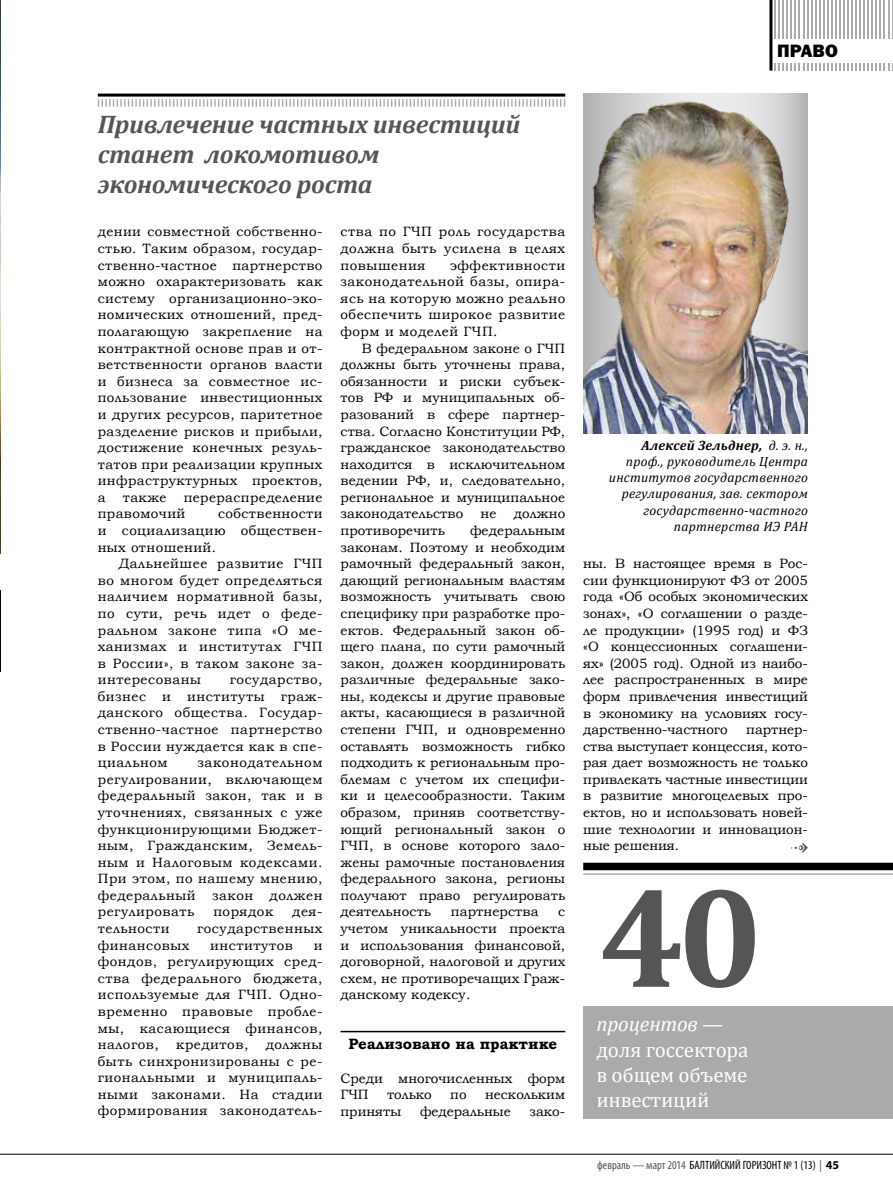
<style>
.page{position:relative;width:893px;height:1191px;background:#fff}
.page>*{position:absolute;margin:0;border:0;box-sizing:border-box;transform-origin:0 0}
.t1{font:700 144px "Cambria";color:#555}
.t2{font:italic 700 25.5px/30px "Cambria";letter-spacing:-.01em;color:#555}
.t3{font:21px/25.2px "Cambria";letter-spacing:-.01em;color:#fff;text-align:justify}
.t4{font:italic 21px "Cambria";letter-spacing:-.01em;color:#fff}
.t5{font:18px "Franklin Gothic Heavy C";color:#000}
.t6{font:700 15px "Bookman Old Style";color:#000}
.t7{font:13.5px/16.6px "Bookman Old Style";letter-spacing:.03em;color:#000;text-align:justify}
.t8{font:italic 13.5px/16.2px "Cambria";letter-spacing:.02em;color:#000;text-align:right}
.t9{font:13.5px/16.6px "Bookman Old Style";color:#000}
.t10{font:13.5px "Bookman Old Style";letter-spacing:.01em;color:#000}
.t11{font:condensed 12px "Myriad Pro";color:#000}
.s1{font-weight:700}
.s2{color:#555}
.s3{font-weight:700;font-stretch:normal}
</style>
<div class="page">
<hr style="left:0;top:1153px;width:893px;height:1px;background:#000">
<img style="left:0;top:0;width:1px;height:416px">
<hr style="left:0;top:416px;width:1px;height:178px;background:#000">
<hr style="left:340px;top:1030px;width:225px;height:2px;background:#000">
<hr style="left:0;top:590px;width:1px;height:81px;background:#000">
<svg style="left:791px;top:842px;width:17px;height:11px"></svg>
<hr style="left:774px;top:0;width:2px;height:38px;background:#aaa">
<hr style="left:839px;top:0;width:2px;height:38px;background:#aaa">
<hr style="left:807px;top:0;width:1px;height:38px;background:#aaa">
<hr style="left:871px;top:0;width:2px;height:38px;background:#aaa">
<hr style="left:791px;top:0;width:1px;height:38px;background:#aaa">
<hr style="left:855px;top:0;width:2px;height:38px;background:#aaa">
<hr style="left:823px;top:0;width:2px;height:38px;background:#aaa">
<hr style="left:888px;top:0;width:1px;height:38px;background:#aaa">
<hr style="left:778px;top:0;width:2px;height:38px;background:#aaa">
<hr style="left:843px;top:0;width:2px;height:38px;background:#aaa">
<hr style="left:811px;top:0;width:1px;height:38px;background:#aaa">
<hr style="left:876px;top:0;width:1px;height:38px;background:#aaa">
<hr style="left:795px;top:0;width:1px;height:38px;background:#aaa">
<hr style="left:859px;top:0;width:2px;height:38px;background:#aaa">
<hr style="left:827px;top:0;width:2px;height:38px;background:#aaa">
<hr style="left:892px;top:0;width:1px;height:38px;background:#aaa">
<hr style="left:782px;top:0;width:2px;height:38px;background:#aaa">
<hr style="left:847px;top:0;width:2px;height:38px;background:#aaa">
<hr style="left:815px;top:0;width:1px;height:38px;background:#aaa">
<hr style="left:880px;top:0;width:1px;height:38px;background:#aaa">
<hr style="left:799px;top:0;width:1px;height:38px;background:#aaa">
<hr style="left:863px;top:0;width:2px;height:38px;background:#aaa">
<hr style="left:831px;top:0;width:2px;height:38px;background:#aaa">
<hr style="left:786px;top:0;width:2px;height:38px;background:#aaa">
<hr style="left:851px;top:0;width:2px;height:38px;background:#aaa">
<hr style="left:819px;top:0;width:1px;height:38px;background:#aaa">
<hr style="left:884px;top:0;width:1px;height:38px;background:#aaa">
<hr style="left:803px;top:0;width:1px;height:38px;background:#aaa">
<hr style="left:867px;top:0;width:2px;height:38px;background:#aaa">
<hr style="left:835px;top:0;width:2px;height:38px;background:#aaa">
<svg style="left:774px;top:63px;width:119px;height:8px"></svg>
<hr style="left:769px;top:0;width:3px;height:71px;background:#000">
<div style="left:583px;top:1005px;width:310px;height:113px;background:#aaa"></div>
<div style="left:583px;top:862px;width:310px;height:8px;background:#000"></div>
<hr style="left:583px;top:873px;width:310px;height:2px;background:#aaa">
<hr style="left:98px;top:94px;width:467px;height:3px;background:#000">
<svg style="left:98px;top:99px;width:467px;height:8px"></svg>
<img style="left:583px;top:98px;width:225px;height:335px">
<h3 class="t5" style="left:777px;top:41px;width:62px">право</h3>
<h2 class="t2" style="left:98px;top:108px;width:424px">Привлечение частных инвестиций станет локомотивом экономического роста</h2>
<p class="t7" style="left:98px;top:224px;width:226px">дении совместной собственно&shy;стью. Таким образом, государ&shy;ственно-частное партнерство можно охарактеризовать как систему организационно-эко&shy;номических отношений, пред&shy;полагающую закрепление на контрактной основе прав и от&shy;ветственности органов власти и бизнеса за совместное ис&shy;пользование инвестиционных и других ресурсов, паритетное разделение рисков и прибыли, достижение конечных резуль&shy;татов при реализации крупных инфраструктурных проектов, а</p>
<p class="t7" style="left:123px;top:489px;width:45px">также</p>
<p class="t7" style="left:98px;top:489px;width:226px;text-indent:86px">перераспределение правомочий</p>
<p class="t7" style="left:98px;top:505px;width:226px;text-indent:120px">собственности и социализацию обществен&shy;ных отношений.</p>
<p class="t7" style="left:98px;top:555px;width:226px;text-indent:21px">Дальнейшее развитие ГЧП во многом будет определяться наличием нормативной базы, по сути, речь идет о феде&shy;ральном законе типа «О ме&shy;ханизмах и институтах ГЧП в России», в таком законе за&shy;интересованы</p>
<p class="t7" style="left:98px;top:671px;width:226px;text-indent:132px">государство, бизнес и институты граж&shy;данского общества. Государ&shy;ственно-частное партнерство в России нуждается как в спе&shy;циальном</p>
<p class="t7" style="left:98px;top:754px;width:226px;text-indent:100px">законодательном регулировании, включающем федеральный закон, так и в уточнениях, связанных с уже функционирующими Бюджет&shy;ным, Гражданским, Земель&shy;ным и Налоговым кодексами.<br>При этом, по нашему мнению, федеральный закон должен регулировать</p>
<p class="t7" style="left:213px;top:903px;width:62px">порядок</p>
<p class="t7" style="left:292px;top:903px;width:32px">дея-</p>
<p class="t7" style="left:98px;top:920px;width:73px">тельности</p>
<p class="t7" style="left:197px;top:920px;width:127px">государственных</p>
<p class="t7" style="left:98px;top:936px;width:93px">финансовых</p>
<p class="t7" style="left:210px;top:936px;width:84px">институтов</p>
<p class="t7" style="left:98px;top:936px;width:226px;text-indent:216px">и фондов, регулирующих сред&shy;ства федерального бюджета, используемые для ГЧП. Одно&shy;временно правовые пробле&shy;мы, касающиеся финансов, налогов,</p>
<p class="t7" style="left:176px;top:1036px;width:74px">кредитов,</p>
<p class="t7" style="left:98px;top:1036px;width:226px;text-indent:168px">должны быть синхронизированы с ре&shy;гиональными и муниципаль&shy;ными законами. На стадии формирования законодатель-</p>
<p class="t7" style="left:340px;top:224px;width:226px">ства по ГЧП роль государства должна быть усилена в целях повышения</p>
<p class="t7" style="left:340px;top:257px;width:226px;text-indent:110px">эффективности законодательной базы, опира&shy;ясь на которую можно реально обеспечить широкое развитие форм и моделей ГЧП.</p>
<p class="t7" style="left:340px;top:340px;width:226px;text-indent:21px">В федеральном законе о ГЧП должны быть уточнены права, обязанности и риски субъек&shy;тов РФ и муниципальных об&shy;разований в сфере партнер&shy;ства. Согласно Конституции РФ, гражданское законодательство находится в исключительном ведении РФ, и, следовательно, региональное и муниципальное законодательство</p>
<p class="t7" style="left:481px;top:505px;width:17px">не</p>
<p class="t7" style="left:514px;top:505px;width:53px">должно</p>
<p class="t7" style="left:340px;top:522px;width:226px;text-indent:130px">федеральным законам. Поэтому и необходим рамочный федеральный закон, дающий региональным властям возможность учитывать свою специфику при разработке про&shy;ектов. Федеральный закон об&shy;щего плана, по сути рамочный закон, должен координировать различные федеральные зако&shy;ны, кодексы и другие правовые акты, касающиеся в различной степени ГЧП, и одновременно оставлять возможность гибко подходить к региональным про&shy;блемам с учетом их специфи&shy;ки и целесообразности. Таким образом, приняв соответству&shy;ющий региональный закон о ГЧП, в основе которого зало&shy;жены рамочные постановления федерального закона, регионы получают право регулировать деятельность</p>
<p class="t10" style="left:340px;top:521px;width:106px">противоречить</p>
<p class="t10" style="left:451px;top:903px;width:89px">партнерства</p>
<p class="t7" style="left:340px;top:903px;width:226px;text-indent:218px">с учетом уникальности проекта и использования финансовой, договорной, налоговой и других схем, не противоречащих Граж&shy;данскому кодексу.</p>
<p class="t6" style="left:348px;top:1033px;width:210px">Реализовано на практике</p>
<p class="t9" style="left:340px;top:1069px;width:226px">Среди многочисленных форм<br>ГЧП</p>
<p class="t7" style="left:387px;top:1086px;width:46px">только</p>
<p class="t7" style="left:450px;top:1086px;width:18px">по</p>
<p class="t9" style="left:485px;top:1086px;width:82px">нескольким</p>
<p class="t9" style="left:340px;top:1102px;width:62px">приняты</p>
<p class="t9" style="left:420px;top:1102px;width:92px">федеральные</p>
<p class="t7" style="left:530px;top:1102px;width:37px">зако-</p>
<p class="t8" style="left:609px;top:436px;width:201px"><span class="s1">Алексей Зельднер,</span> д. э. н., проф., руководитель Центра институтов государственного регулирования, зав. сектором государственно-частного партнерства ИЭ РАН</p>
<p class="t7" style="left:583px;top:555px;width:226px">ны. В настоящее время в Рос&shy;сии функционируют ФЗ от 2005 года «Об особых экономических зонах», «О соглашении о разде&shy;ле продукции» (1995 год) и ФЗ «О концессионных соглашени&shy;ях» (2005 год). Одной из наибо&shy;лее распространенных в мире форм привлечения инвестиций в экономику на условиях госу&shy;дарственно-частного</p>
<p class="t7" style="left:583px;top:721px;width:226px;text-indent:163px">партнер&shy;ства выступает концессия, кото&shy;рая дает возможность не только привлекать частные инвестиции в развитие многоцелевых про&shy;ектов, но и использовать новей&shy;шие технологии и инновацион&shy;ные решения.</p>
<h1 class="t1" style="left:599px;top:836px;width:165px">40</h1>
<h3 class="t4" style="left:596px;top:1009px;width:128px">процентов —</h3>
<h3 class="t3" style="left:596px;top:1036px;width:153px">доля госсектора в общем объеме инвестиций</h3>
<p class="t11" style="left:597px;top:1158px;width:243px"><span class="s2">февраль — март 2014</span> БАЛТИЙСКИЙ ГОРИЗОНТ № 1 (13) <span class="s2">|</span> <span class="s3">45</span></p>
</div>
